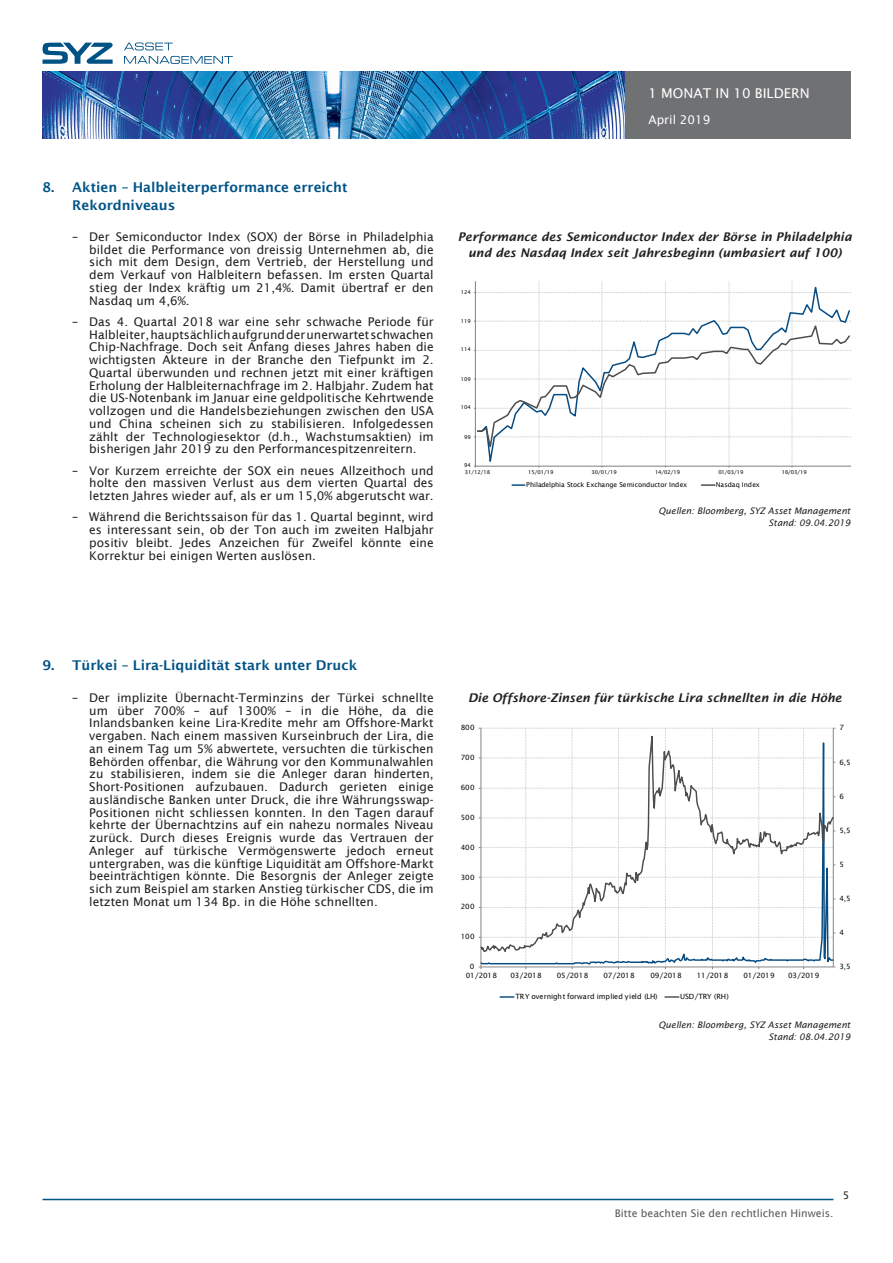
<style>
.page{position:relative;width:893px;height:1263px;background:#fff}
.page>*{position:absolute;margin:0;border:0;box-sizing:border-box;transform-origin:0 0}
.t1{font:600 13.5px/18px "Lucida Sans";color:#005387}
.t2{font:13.5px "Lucida Sans";color:#fff}
.t3{font:12px/12.8px "Lucida Sans";color:#231f20;text-align:justify}
.Graph_TITLES{font:italic 600 12px/16.5px "Lucida Sans";color:#231f20;text-align:center}
.t4{font:12px "Lucida Sans";color:#fff}
.t5{font:10.5px "Lucida Sans";color:#57585a}
.t6{font:10.5px "Lucida Sans";color:#231f20}
.Source_data{font:italic 9px "Lucida Sans";color:#231f20}
.t7{font:7.2px "Lucida Sans";letter-spacing:-.03em;color:#050504}
.t8{font:7.2px "Lucida Sans";letter-spacing:.01em;color:#050504}
.t9{font:6.6px "Lucida Sans";letter-spacing:-.01em;color:#050504}
.t10{font:5.25px "Lucida Sans";letter-spacing:-.005em;color:#050504}
</style>
<div class="page">
<svg style="left:124px;top:43px;width:49px;height:7px"></svg>
<svg style="left:124px;top:56px;width:109px;height:8px"></svg>
<svg style="left:43px;top:43px;width:70px;height:21px"></svg>
<img style="left:43px;top:72px;width:807px;height:67px">
<hr style="left:43px;top:1199px;width:790px;height:1px;background:#005285">
<svg style="left:474px;top:281px;width:376px;height:205px"></svg>
<svg style="left:481px;top:955px;width:353px;height:12px"></svg>
<svg style="left:481px;top:728px;width:353px;height:227px"></svg>
<svg style="left:500px;top:996px;width:14px;height:2px"></svg>
<svg style="left:665px;top:996px;width:14px;height:2px"></svg>
<p class="t1" style="left:72px;top:178px;width:277px;text-indent:-30px">8. Aktien – Halbleiterperformance erreicht<br>Rekordniveaus</p>
<p class="t3" style="left:89px;top:230px;width:346px;text-indent:-17px">– Der Semiconductor Index (SOX) der Börse in Philadelphia bildet die Performance von dreissig Unternehmen ab, die sich mit dem Design, dem Vertrieb, der Herstellung und dem Verkauf von Halbleitern befassen. Im ersten Quartal stieg der Index kräftig um 21,4%. Damit übertraf er den Nasdaq um 4,6%.</p>
<p class="t3" style="left:89px;top:315px;width:346px;text-indent:-17px">– Das 4. Quartal 2018 war eine sehr schwache Periode für Halbleiter, hauptsächlich aufgrund der unerwartet schwachen Chip-Nachfrage. Doch seit Anfang dieses Jahres haben die wichtigsten Akteure in der Branche den Tiefpunkt im 2.<br>Quartal überwunden und rechnen jetzt mit einer kräftigen Erholung der Halbleiternachfrage im 2. Halbjahr. Zudem hat die US-Notenbank im Januar eine geldpolitische Kehrtwende vollzogen und die Handelsbeziehungen zwischen den USA und China scheinen sich zu stabilisieren. Infolgedessen zählt der Technologiesektor (d.h., Wachstumsaktien) im bisherigen Jahr 2019 zu den Performancespitzenreitern.</p>
<p class="t3" style="left:89px;top:464px;width:346px;text-indent:-17px">– Vor Kurzem erreichte der SOX ein neues Allzeithoch und holte den massiven Verlust aus dem vierten Quartal des letzten Jahres wieder auf, als er um 15,0% abgerutscht war.</p>
<p class="t3" style="left:89px;top:511px;width:346px;text-indent:-17px">– Während die Berichtssaison für das 1. Quartal beginnt, wird es interessant sein, ob der Ton auch im zweiten Halbjahr positiv bleibt. Jedes Anzeichen für Zweifel könnte eine Korrektur bei einigen Werten auslösen.</p>
<p class="t2" style="left:648px;top:85px;width:163px">1 MONAT IN 10 BILDERN</p>
<p class="t4" style="left:648px;top:113px;width:63px">April 2019</p>
<p class="Graph_TITLES" style="left:458px;top:228px;width:395px">Performance des Semiconductor Index der Börse in Philadelphia und des Nasdaq Index seit Jahresbeginn (umbasiert auf 100)</p>
<p class="t10" style="left:461px;top:289px;width:11px">124</p>
<p class="t10" style="left:461px;top:318px;width:11px">119</p>
<p class="t10" style="left:461px;top:346px;width:11px">114</p>
<p class="t10" style="left:461px;top:376px;width:11px">109</p>
<p class="t10" style="left:461px;top:404px;width:11px">104</p>
<p class="t10" style="left:464px;top:434px;width:8px">99</p>
<p class="t10" style="left:464px;top:462px;width:8px">94</p>
<p class="t10" style="left:465px;top:469px;width:27px">31/12/18</p>
<p class="t10" style="left:528px;top:469px;width:27px">15/01/19</p>
<p class="t10" style="left:592px;top:469px;width:27px">30/01/19</p>
<p class="t10" style="left:655px;top:469px;width:27px">14/02/19</p>
<p class="t10" style="left:718px;top:469px;width:27px">01/03/19</p>
<p class="t10" style="left:782px;top:469px;width:27px">16/03/19</p>
<p class="t9" style="left:526px;top:481px;width:163px">Philadelphia Stock Exchange Semiconductor Index</p>
<p class="t9" style="left:716px;top:481px;width:45px">Nasdaq Index</p>
<p class="Source_data" style="left:659px;top:506px;width:193px">Quellen: Bloomberg, SYZ Asset Management</p>
<p class="Source_data" style="left:769px;top:518px;width:83px">Stand: 09.04.2019</p>
<p class="t1" style="left:43px;top:656px;width:316px">9. Türkei – Lira-Liquidität stark unter Druck</p>
<p class="t3" style="left:89px;top:691px;width:346px;text-indent:-17px">– Der implizite Übernacht-Terminzins der Türkei schnellte um über 700% – auf 1300% – in die Höhe, da die Inlandsbanken keine Lira-Kredite mehr am Offshore-Markt vergaben. Nach einem massiven Kurseinbruch der Lira, die an einem Tag um 5% abwertete, versuchten die türkischen Behörden offenbar, die Währung vor den Kommunalwahlen zu stabilisieren, indem sie die Anleger daran hinderten, Short-Positionen aufzubauen. Dadurch gerieten einige ausländische Banken unter Druck, die ihre Währungsswap-Positionen nicht schliessen konnten. In den Tagen darauf kehrte der Übernachtzins auf ein nahezu normales Niveau zurück. Durch dieses Ereignis wurde das Vertrauen der Anleger auf türkische Vermögenswerte jedoch erneut untergraben, was die künftige Liquidität am Offshore-Markt beeinträchtigen könnte. Die Besorgnis der Anleger zeigte sich zum Beispiel am starken Anstieg türkischer CDS, die im letzten Monat um 134 Bp. in die Höhe schnellten.</p>
<p class="Graph_TITLES" style="left:468px;top:689px;width:375px">Die Offshore-Zinsen für türkische Lira schnellten in die Höhe</p>
<p class="t7" style="left:461px;top:723px;width:15px">800</p>
<p class="t7" style="left:461px;top:754px;width:15px">700</p>
<p class="t7" style="left:461px;top:783px;width:15px">600</p>
<p class="t7" style="left:461px;top:813px;width:15px">500</p>
<p class="t7" style="left:461px;top:843px;width:15px">400</p>
<p class="t7" style="left:461px;top:873px;width:15px">300</p>
<p class="t7" style="left:461px;top:903px;width:15px">200</p>
<p class="t7" style="left:461px;top:932px;width:15px">100</p>
<p class="t7" style="left:470px;top:963px;width:6px">0</p>
<p class="t7" style="left:466px;top:971px;width:33px">01/2018</p>
<p class="t7" style="left:511px;top:971px;width:33px">03/2018</p>
<p class="t7" style="left:557px;top:971px;width:33px">05/2018</p>
<p class="t7" style="left:603px;top:971px;width:33px">07/2018</p>
<p class="t7" style="left:650px;top:971px;width:33px">09/2018</p>
<p class="t7" style="left:697px;top:971px;width:33px">11/2018</p>
<p class="t7" style="left:743px;top:971px;width:33px">01/2019</p>
<p class="t7" style="left:788px;top:971px;width:33px">03/2019</p>
<p class="t8" style="left:516px;top:992px;width:143px">TRY overnight forward implied yield (LH)</p>
<p class="t7" style="left:680px;top:992px;width:50px">USD/TRY (RH)</p>
<p class="t7" style="left:839px;top:723px;width:6px">7</p>
<p class="t7" style="left:839px;top:758px;width:13px">6,5</p>
<p class="t7" style="left:839px;top:792px;width:6px">6</p>
<p class="t7" style="left:839px;top:826px;width:13px">5,5</p>
<p class="t7" style="left:839px;top:860px;width:6px">5</p>
<p class="t7" style="left:839px;top:894px;width:13px">4,5</p>
<p class="t7" style="left:839px;top:928px;width:6px">4</p>
<p class="t7" style="left:839px;top:963px;width:13px">3,5</p>
<p class="Source_data" style="left:659px;top:1019px;width:193px">Quellen: Bloomberg, SYZ Asset Management</p>
<p class="Source_data" style="left:769px;top:1031px;width:83px">Stand: 08.04.2019</p>
<p class="t5" style="left:615px;top:1207px;width:220px">Bitte beachten Sie den rechtlichen Hinweis.</p>
<p class="t6" style="left:843px;top:1189px;width:8px">5</p>
</div>
